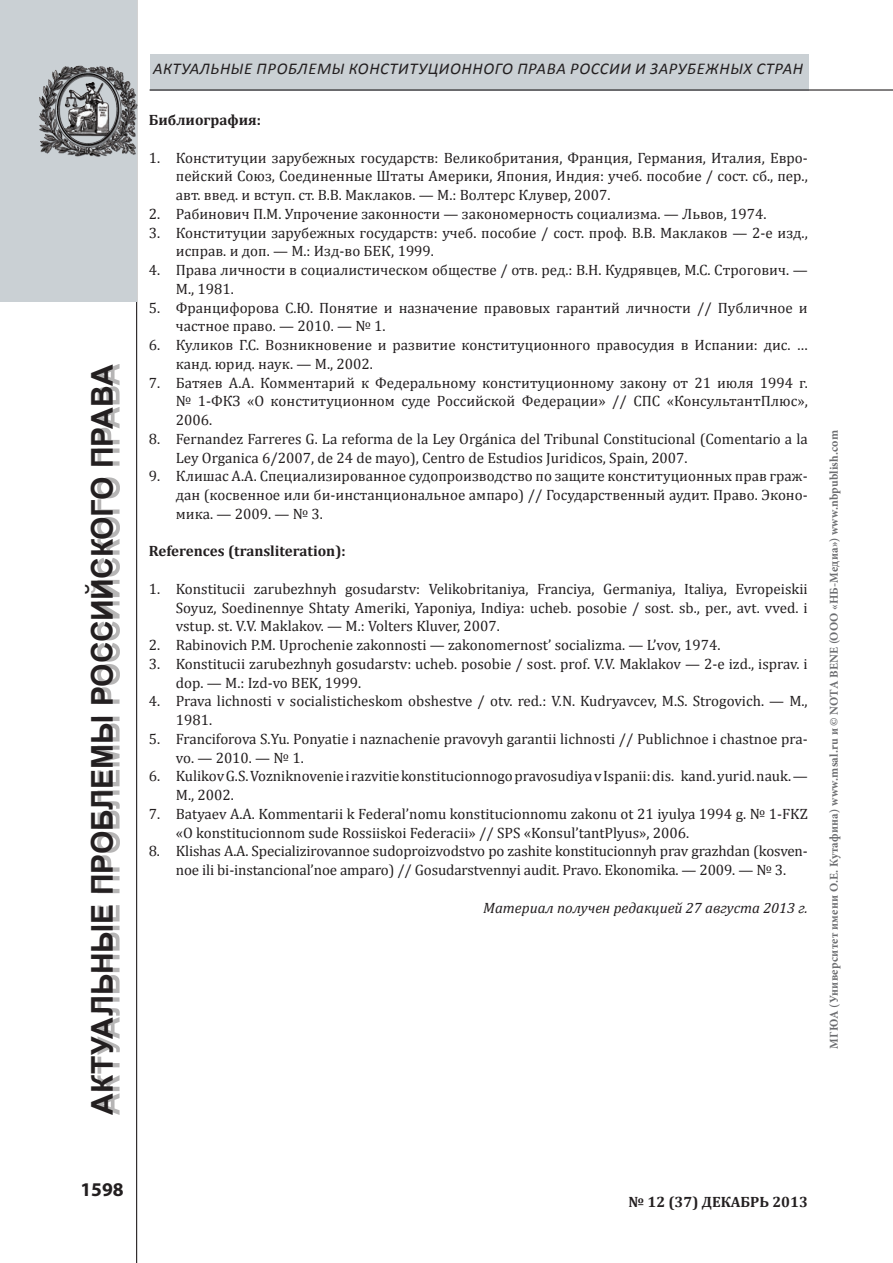
<style>
.page{position:relative;width:893px;height:1263px;background:#fff}
.page>*{position:absolute;margin:0;border:0;box-sizing:border-box;transform-origin:0 0}
.t1{font:700 30px "Arial";letter-spacing:-.005em;color:#231f20}
.t2{font:700 19.5px "Myriad Pro";color:#231f20}
.t3{font:italic 16.5px "Calibri";letter-spacing:.04em;color:#231f20}
.t4{font:15px/18.8px "Cambria";color:#231f20}
.t5{font:700 15px "Cambria";color:#231f20}
.t6{font:italic 15px "Cambria";color:#231f20}
.t7{font:700 12px "Minion Pro";letter-spacing:.02em;color:#6c6d70}
</style>
<div class="page">
<hr style="left:136px;top:0;width:1px;height:1263px;background:#231f20">
<div style="left:0;top:0;width:136px;height:301px;background:#cad0d4"></div>
<div style="left:92px;top:364px;width:28px;height:751px;background:#231f20;opacity:.33"></div>
<div style="left:150px;top:54px;width:658px;height:36px;background:#cad0d4"></div>
<hr style="left:150px;top:89px;width:743px;height:2px;background:#231f20">
<img style="left:39px;top:54px;width:99px;height:111px">
<h1 class="t1" style="left:83px;top:1115px;width:747px;rotate:-90deg">Актуальные проблемы российского права</h1>
<p class="t3" style="left:153px;top:58px;width:11px">актуал</p>
<p class="t3" style="left:211px;top:58px;width:58px">ьные проблем</p>
<p class="t3" style="left:332px;top:58px;width:20px">ы конститу</p>
<p class="t3" style="left:428px;top:58px;width:23px">ционного</p>
<p class="t3" style="left:517px;top:58px;width:5px">права</p>
<p class="t3" style="left:570px;top:58px;width:6px">россии</p>
<p class="t3" style="left:635px;top:58px;width:18px">и зарубе</p>
<p class="t3" style="left:705px;top:58px;width:58px">жных стран</p>
<p class="t5" style="left:149px;top:109px;width:114px">Библиография:</p>
<p class="t4" style="left:176px;top:148px;width:633px;text-align:justify;text-indent:-27px">1. Конституции зарубежных государств: Великобритания, Франция, Германия, Италия, Евро&shy;пейский союз, Соединенные Штаты Америки, Япония, Индия: учеб. пособие / сост. сб., пер., авт. введ. и вступ. ст. В.В. Маклаков. — М.: Волтерс Клувер, 2007.</p>
<p class="t4" style="left:149px;top:204px;width:619px">2. Рабинович П.М. Упрочение законности — закономерность социализма. — Львов, 1974.</p>
<p class="t4" style="left:176px;top:223px;width:633px;text-indent:-27px">3. Конституции зарубежных государств: учеб. пособие / сост. проф. В.В. Маклаков — 2-е изд., исправ. и доп. — М.: Изд-во БЕК, 1999.</p>
<p class="t4" style="left:176px;top:260px;width:633px;text-indent:-27px">4. Права личности в социалистическом обществе / отв. ред.: В.Н. Кудрявцев, М.С. Строгович. —<br>М., 1981.</p>
<p class="t4" style="left:176px;top:298px;width:633px;text-indent:-27px">5. Францифорова С.Ю. Понятие и назначение правовых гарантий личности // Публичное и частное право. — 2010. — № 1.</p>
<p class="t4" style="left:176px;top:335px;width:633px;text-indent:-27px">6. Куликов Г.С. Возникновение и развитие конституционного правосудия в Испании: дис. … канд. юрид. наук. — М., 2002.</p>
<p class="t4" style="left:176px;top:373px;width:633px;text-align:justify;text-indent:-27px">7. Батяев А.А. Комментарий к Федеральному конституционному закону от 21 июля 1994 г. № 1-ФКЗ «О конституционном суде Российской Федерации» // СПС «КонсультантПлюс», 2006.</p>
<p class="t4" style="left:176px;top:429px;width:633px;text-indent:-27px">8. Fernandez Farreres G. La reforma de la Ley Orgánica del Tribunal Constitucional (Comentario a la<br>Ley Organica 6/2007, de 24 de mayo), Centro de Estudios Juridicos, Spain, 2007.</p>
<p class="t4" style="left:176px;top:467px;width:633px;text-align:justify;text-indent:-27px">9. Клишас А.А. Специализированное судопроизводство по защите конституционных прав граж&shy;дан (косвенное или би-инстанциональное ампаро) // Государственный аудит. Право. Эконо&shy;мика. — 2009. — № 3.</p>
<p class="t5" style="left:149px;top:541px;width:198px">References (transliteration):</p>
<p class="t4" style="left:176px;top:579px;width:633px;text-align:justify;text-indent:-27px">1. Konstitucii zarubezhnyh gosudarstv: Velikobritaniya, Franciya, Germaniya, Italiya, Evropeiskii soyuz, Soedinennye Shtaty Ameriki, Yaponiya, Indiya: ucheb. posobie / sost. sb., per., avt. vved. i vstup. st. V.V. Maklakov. — M.: Volters Kluver, 2007.</p>
<p class="t4" style="left:149px;top:635px;width:573px">2. Rabinovich P.M. Uprochenie zakonnosti — zakonomernost’ socializma. — L’vov, 1974.</p>
<p class="t4" style="left:176px;top:654px;width:633px;text-indent:-27px">3. Konstitucii zarubezhnyh gosudarstv: ucheb. posobie / sost. prof. V.V. Maklakov — 2-e izd., isprav. i dop. — M.: Izd-vo BEK, 1999.</p>
<p class="t4" style="left:176px;top:692px;width:633px;text-indent:-27px">4. Prava lichnosti v socialisticheskom obshestve / otv. red.: V.N. Kudryavcev, M.S. Strogovich. — M.,<br>1981.</p>
<p class="t4" style="left:176px;top:729px;width:633px;text-indent:-27px">5. Franciforova S.Yu. Ponyatie i naznachenie pravovyh garantii lichnosti // Publichnoe i chastnoe pra&shy;vo. — 2010. — № 1.</p>
<p class="t4" style="left:176px;top:767px;width:633px;text-indent:-27px">6. Kulikov G.S. Vozniknovenie i razvitie konstitucionnogo pravosudiya v Ispanii: dis. kand. yurid. nauk. —<br>M., 2002.</p>
<p class="t4" style="left:176px;top:804px;width:633px;text-indent:-27px">7. Batyaev A.A. Kommentarii k Federal’nomu konstitucionnomu zakonu ot 21 iyulya 1994 g. № 1-FKZ «O konstitucionnom sude Rossiiskoi Federacii» // SPS «Konsul’tantPlyus», 2006.</p>
<p class="t4" style="left:149px;top:842px;width:660px;text-align:center">8. Klishas A.A. Specializirovannoe sudoproizvodstvo po zashite konstitucionnyh prav grazhdan (kosven&shy;noe ili bi-instancional’noe amparo) // Gosudarstvennyi audit. Pravo. Ekonomika. — 2009. — № 3.</p>
<p class="t6" style="left:483px;top:897px;width:326px">Материал получен редакцией 27 августа 2013 г.</p>
<p class="t7" style="left:825px;top:1048px;width:620px;rotate:-90deg">МГЮА (Университет имени О.Е. Кутафина) www.msal.ru и © NOTA BENE (ООО «НБ-Медиа») www.nbpublish.com</p>
<h2 class="t2" style="left:80px;top:1177px;width:45px">1598</h2>
<p class="t5" style="left:628px;top:1191px;width:181px">№ 12 (37) декаБРЬ 2013</p>
</div>
